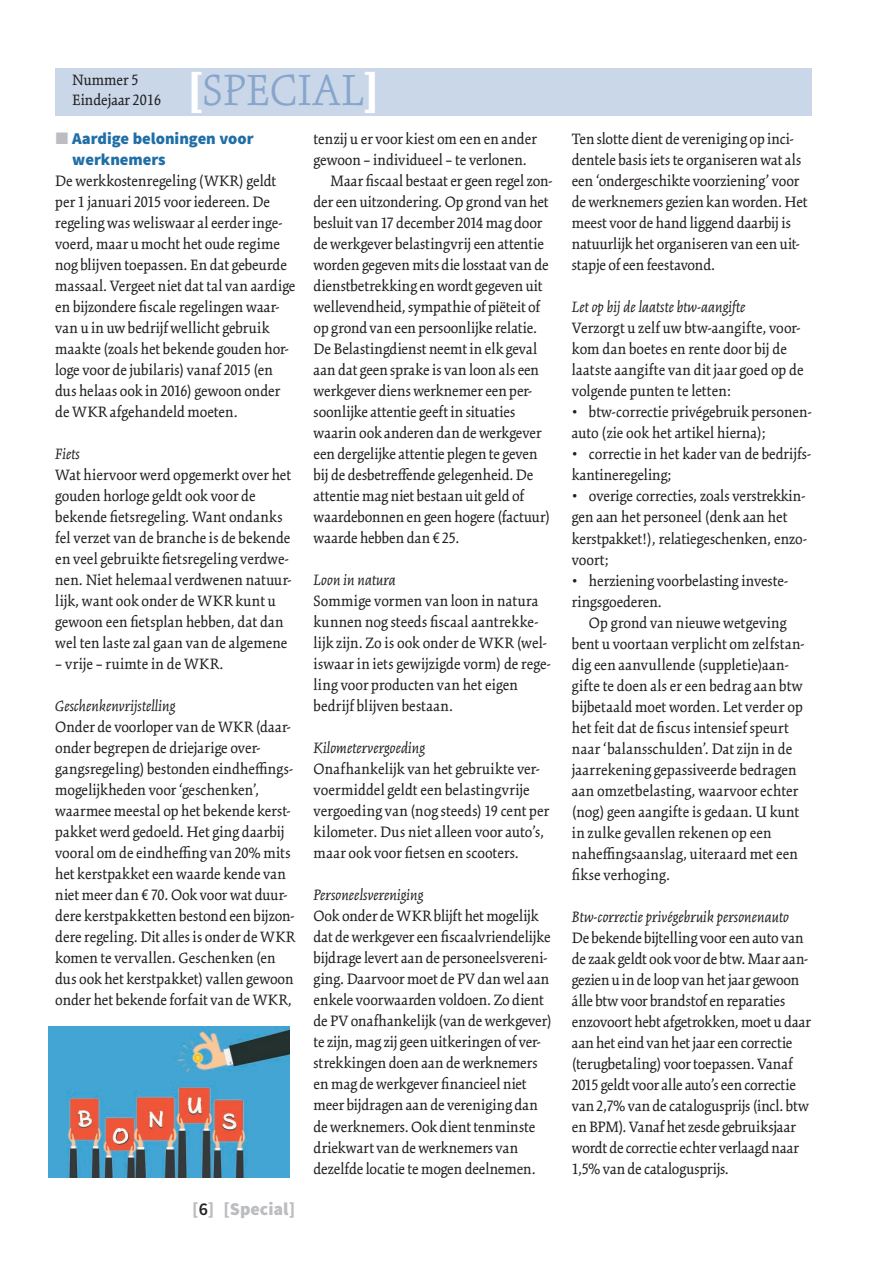
<style>
.page{position:relative;width:893px;height:1263px;background:#fff}
.page>*{position:absolute;margin:0;border:0;box-sizing:border-box;transform-origin:0 0}
.t1{font:300 48px "Kinesis Std";color:#88a5cc}
.t2{font:900 18px "Source Sans Pro";color:#bcbdc0}
.t3{font:16.5px/21px "Kinesis Std";color:#231f20}
.t4{font:italic 16.5px "Kinesis Std";color:#231f20}
.t5{font:900 16.5px/21px "Source Sans Pro";color:#206ea6}
.t6{font:16.5px "Kinesis Std";letter-spacing:.02em;color:#231f20}
.s1{font-weight:900;color:#fff}
.s2{font-family:"Mathematical Pi Six";font-weight:400;color:#bcbdc0}
.s3{font-weight:600;color:#231f20}
</style>
<div class="page">
<div style="left:55px;top:68px;width:757px;height:47px;background:#c9d7e9"></div>
<img style="left:49px;top:1026px;width:240px;height:152px">
<p class="t3" style="left:72px;top:70px;width:90px;line-height:19.8px">Nummer 5<br>Eindejaar 2016</p>
<h1 class="t1" style="left:187px;top:63px;width:194px"><span class="s1">[</span>SPECIAL<span class="s1">]</span></h1>
<p class="t5" style="left:72px;top:129px;width:183px;text-indent:-17px"><span class="s2">J</span> Aardige beloningen voor werknemers</p>
<p class="t3" style="left:55px;top:170px;width:242px">De werkkostenregeling (WKR) geldt per 1 januari 2015 voor iedereen. De regeling was weliswaar al eerder inge&shy;voerd, maar u mocht het oude regime nog blijven toepassen. En dat gebeurde massaal. Vergeet niet dat tal van aardige en bijzondere fiscale regelingen waar&shy;van u in uw bedrijf wellicht gebruik maakte (zoals het bekende gouden hor&shy;loge voor de jubilaris) vanaf 2015 (en dus helaas ook in 2016) gewoon onder de WKR afgehandeld moeten.</p>
<p class="t4" style="left:55px;top:445px;width:26px">Fiets</p>
<p class="t3" style="left:55px;top:464px;width:238px">Wat hiervoor werd opgemerkt over het gouden horloge geldt ook voor de bekende fietsregeling. Want ondanks fel verzet van de branche is de bekende en veel gebruikte fietsregeling verdwe&shy;nen. Niet helemaal verdwenen natuur&shy;lijk, want ook onder de WKR kunt u gewoon een fietsplan hebben, dat dan wel ten laste zal gaan van de algemene</p>
<p class="t6" style="left:55px;top:655px;width:170px">– vrije – ruimte in de WKR.</p>
<p class="t4" style="left:55px;top:697px;width:122px">Geschenkenvrijstelling</p>
<p class="t3" style="left:55px;top:716px;width:241px">Onder de voorloper van de WKR (daar&shy;onder begrepen de driejarige over&shy;gangsregeling) bestonden eindheffings&shy;mogelijkheden voor ‘geschenken’, waarmee meestal op het bekende kerst&shy;pakket werd gedoeld. Het ging daarbij vooral om de eindheffing van 20% mits het kerstpakket een waarde kende van niet meer dan € 70. Ook voor wat duur&shy;dere kerstpakketten bestond een bijzon&shy;dere regeling. Dit alles is onder de WKR komen te vervallen. Geschenken (en dus ook het kerstpakket) vallen gewoon onder het bekende forfait van de WKR,</p>
<p class="t2" style="left:192px;top:1197px;width:104px">[<span class="s3">6</span>] [Special]</p>
<p class="t3" style="left:314px;top:129px;width:225px">tenzij u er voor kiest om een en ander</p>
<p class="t3" style="left:314px;top:150px;width:215px">gewoon – individueel – te verlonen.</p>
<p class="t3" style="left:331px;top:171px;width:224px">Maar fiscaal bestaat er geen regel zon-</p>
<p class="t3" style="left:314px;top:192px;width:237px">der een uitzondering. Op grond van het</p>
<p class="t3" style="left:314px;top:213px;width:230px">besluit van 17 december 2014 mag door</p>
<p class="t3" style="left:314px;top:234px;width:232px">de werkgever belastingvrij een attentie</p>
<p class="t3" style="left:314px;top:255px;width:237px">worden gegeven mits die losstaat van de</p>
<p class="t3" style="left:314px;top:276px;width:230px">dienstbetrekking en wordt gegeven uit</p>
<p class="t3" style="left:314px;top:297px;width:228px">wellevendheid, sympathie of piëteit of</p>
<p class="t3" style="left:314px;top:318px;width:225px">op grond van een persoonlijke relatie.</p>
<p class="t3" style="left:314px;top:339px;width:225px">De Belastingdienst neemt in elk geval</p>
<p class="t3" style="left:314px;top:360px;width:227px">aan dat geen sprake is van loon als een</p>
<p class="t3" style="left:314px;top:381px;width:220px">werkgever diens werknemer een per-</p>
<p class="t3" style="left:314px;top:402px;width:203px">soonlijke attentie geeft in situaties</p>
<p class="t3" style="left:314px;top:423px;width:229px">waarin ook anderen dan de werkgever</p>
<p class="t3" style="left:314px;top:444px;width:226px">een dergelijke attentie plegen te geven</p>
<p class="t3" style="left:314px;top:465px;width:221px">bij de desbetreffende gelegenheid. De</p>
<p class="t3" style="left:314px;top:486px;width:212px">attentie mag niet bestaan uit geld of</p>
<p class="t3" style="left:314px;top:507px;width:238px">waardebonnen en geen hogere (factuur)</p>
<p class="t3" style="left:314px;top:528px;width:147px">waarde hebben dan € 25.</p>
<p class="t4" style="left:314px;top:571px;width:84px">Loon in natura</p>
<p class="t3" style="left:314px;top:591px;width:239px">Sommige vormen van loon in natura kunnen nog steeds fiscaal aantrekke&shy;lijk zijn. Zo is ook onder de WKR (wel&shy;iswaar in iets gewijzigde vorm) de rege&shy;ling voor producten van het eigen bedrijf blijven bestaan.</p>
<p class="t4" style="left:314px;top:739px;width:113px">Kilometervergoeding</p>
<p class="t3" style="left:314px;top:759px;width:237px">Onafhankelijk van het gebruikte ver&shy;voermiddel geldt een belastingvrije vergoeding van (nog steeds) 19 cent per kilometer. Dus niet alleen voor auto’s, maar ook voor fietsen en scooters.</p>
<p class="t4" style="left:314px;top:886px;width:111px">Personeelsvereniging</p>
<p class="t3" style="left:314px;top:906px;width:240px">Ook onder de WKR blijft het mogelijk dat de werkgever een fiscaalvriendelijke bijdrage levert aan de personeelsvereni&shy;ging. Daarvoor moet de PV dan wel aan enkele voorwaarden voldoen. Zo dient de PV onafhankelijk (van de werkgever) te zijn, mag zij geen uitkeringen of ver&shy;strekkingen doen aan de werknemers en mag de werkgever financieel niet meer bijdragen aan de vereniging dan de werknemers. Ook dient tenminste driekwart van de werknemers van dezelfde locatie te mogen deelnemen.</p>
<p class="t3" style="left:572px;top:129px;width:237px">Ten slotte dient de vereniging op inci&shy;dentele basis iets te organiseren wat als een ‘ondergeschikte voorziening’ voor de werknemers gezien kan worden. Het meest voor de hand liggend daarbij is natuurlijk het organiseren van een uit&shy;stapje of een feestavond.</p>
<p class="t4" style="left:572px;top:298px;width:175px">Let op bij de laatste btw-aangifte</p>
<p class="t3" style="left:572px;top:318px;width:233px">Verzorgt u zelf uw btw-aangifte, voor&shy;kom dan boetes en rente door bij de laatste aangifte van dit jaar goed op de volgende punten te letten:</p>
<p class="t3" style="left:572px;top:402px;width:242px">• btw-correctie privégebruik personen&shy;auto (zie ook het artikel hierna);</p>
<p class="t3" style="left:572px;top:444px;width:241px">• correctie in het kader van de bedrijfs&shy;kantineregeling;</p>
<p class="t3" style="left:572px;top:486px;width:237px">• overige correcties, zoals verstrekkin&shy;gen aan het personeel (denk aan het kerstpakket!), relatiegeschenken, enzo&shy;voort;</p>
<p class="t3" style="left:572px;top:570px;width:218px">• herziening voorbelasting investe&shy;ringsgoederen.</p>
<p class="t3" style="left:572px;top:612px;width:234px;text-indent:17px">Op grond van nieuwe wetgeving bent u voortaan verplicht om zelfstan&shy;dig een aanvullende (suppletie)aan&shy;gifte te doen als er een bedrag aan btw bijbetaald moet worden. Let verder op het feit dat de fiscus intensief speurt naar ‘balansschulden’. Dat zijn in de jaarrekening gepassiveerde bedragen aan omzetbelasting, waarvoor echter (nog) geen aangifte is gedaan. U kunt in zulke gevallen rekenen op een naheffingsaanslag, uiteraard met een fikse verhoging.</p>
<p class="t4" style="left:572px;top:907px;width:219px">Btw-correctie privégebruik personenauto</p>
<p class="t3" style="left:572px;top:927px;width:241px">De bekende bijtelling voor een auto van de zaak geldt ook voor de btw. Maar aan&shy;gezien u in de loop van het jaar gewoon álle btw voor brandstof en reparaties enzovoort hebt afgetrokken, moet u daar aan het eind van het jaar een correctie (terugbetaling) voor toepassen. Vanaf 2015 geldt voor alle auto’s een correctie van 2,7% van de catalogusprijs (incl. btw en BPM). Vanaf het zesde gebruiksjaar wordt de correctie echter verlaagd naar 1,5% van de catalogusprijs.</p>
</div>
